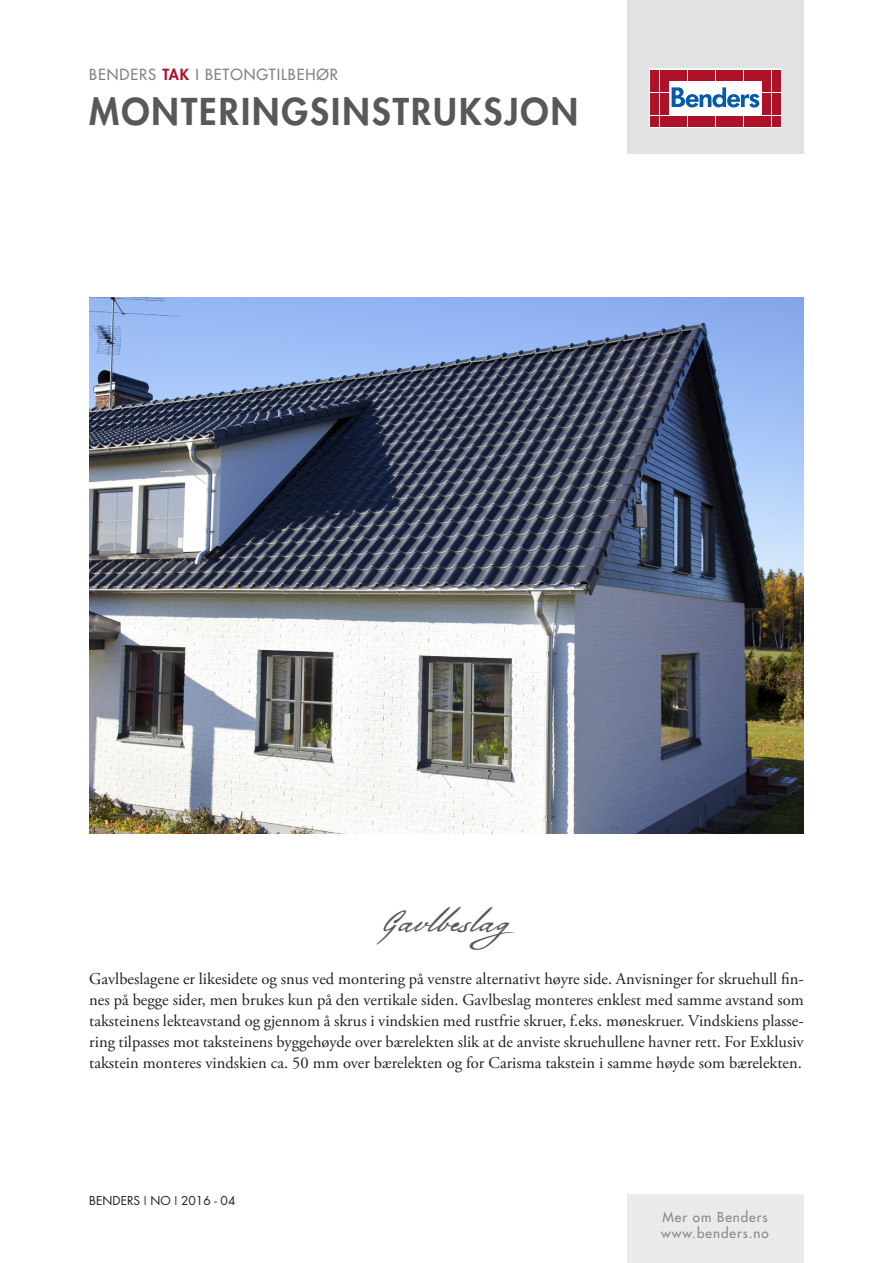
<style>
.page{position:relative;width:893px;height:1263px;background:#fff}
.page>*{position:absolute;margin:0;border:0;box-sizing:border-box;transform-origin:0 0}
.t1{font:800 36px "Futura Std";letter-spacing:.055em;color:#57585a}
.t2{font:33px "Bolivar";letter-spacing:.005em;color:#57585a}
.t3{font:16.5px/21px "Adobe Garamond Pro";color:#231f20;text-align:justify}
.t4{font:500 15px "Futura Std";letter-spacing:.06em;color:#808285}
.t5{font:500 13.5px/16.2px "Futura Std";letter-spacing:.07em;color:#87888a}
.t6{font:12px "Futura Std";color:#231f20}
.s1{font-weight:800;color:#ae1229}
.s2{color:#ae1229}
</style>
<div class="page">
<div style="left:627px;top:1195px;width:177px;height:68px;background:#e9eaea"></div>
<div style="left:627px;top:0;width:177px;height:153px;background:#e1e2e4"></div>
<svg style="left:649px;top:69px;width:132px;height:59px;background:#eac5cb"></svg>
<div style="left:651px;top:70px;width:8px;height:10px;background:#ae1229"></div>
<div style="left:660px;top:70px;width:8px;height:10px;background:#ae1229"></div>
<div style="left:651px;top:81px;width:8px;height:11px;background:#ae1229"></div>
<div style="left:660px;top:81px;width:8px;height:11px;background:#ae1229"></div>
<div style="left:651px;top:93px;width:8px;height:10px;background:#ae1229"></div>
<div style="left:660px;top:93px;width:8px;height:10px;background:#ae1229"></div>
<div style="left:651px;top:104px;width:8px;height:11px;background:#ae1229"></div>
<div style="left:660px;top:104px;width:8px;height:11px;background:#ae1229"></div>
<div style="left:651px;top:116px;width:8px;height:10px;background:#ae1229"></div>
<div style="left:660px;top:116px;width:8px;height:10px;background:#ae1229"></div>
<div style="left:669px;top:70px;width:8px;height:10px;background:#ae1229"></div>
<div style="left:679px;top:70px;width:8px;height:10px;background:#ae1229"></div>
<div style="left:688px;top:70px;width:8px;height:10px;background:#ae1229"></div>
<div style="left:697px;top:70px;width:9px;height:10px;background:#ae1229"></div>
<div style="left:707px;top:70px;width:8px;height:10px;background:#ae1229"></div>
<div style="left:716px;top:70px;width:8px;height:10px;background:#ae1229"></div>
<div style="left:725px;top:70px;width:9px;height:10px;background:#ae1229"></div>
<div style="left:735px;top:70px;width:8px;height:10px;background:#ae1229"></div>
<div style="left:744px;top:70px;width:8px;height:10px;background:#ae1229"></div>
<div style="left:753px;top:70px;width:9px;height:10px;background:#ae1229"></div>
<div style="left:669px;top:116px;width:8px;height:10px;background:#ae1229"></div>
<div style="left:679px;top:116px;width:8px;height:10px;background:#ae1229"></div>
<div style="left:688px;top:116px;width:8px;height:10px;background:#ae1229"></div>
<div style="left:697px;top:116px;width:9px;height:10px;background:#ae1229"></div>
<div style="left:707px;top:116px;width:8px;height:10px;background:#ae1229"></div>
<div style="left:716px;top:116px;width:8px;height:10px;background:#ae1229"></div>
<div style="left:725px;top:116px;width:9px;height:10px;background:#ae1229"></div>
<div style="left:735px;top:116px;width:8px;height:10px;background:#ae1229"></div>
<div style="left:744px;top:116px;width:8px;height:10px;background:#ae1229"></div>
<div style="left:753px;top:116px;width:9px;height:10px;background:#ae1229"></div>
<div style="left:763px;top:70px;width:8px;height:10px;background:#ae1229"></div>
<div style="left:772px;top:70px;width:8px;height:10px;background:#ae1229"></div>
<div style="left:763px;top:81px;width:8px;height:11px;background:#ae1229"></div>
<div style="left:772px;top:81px;width:8px;height:11px;background:#ae1229"></div>
<div style="left:763px;top:93px;width:8px;height:10px;background:#ae1229"></div>
<div style="left:772px;top:93px;width:8px;height:10px;background:#ae1229"></div>
<div style="left:763px;top:104px;width:8px;height:11px;background:#ae1229"></div>
<div style="left:772px;top:104px;width:8px;height:11px;background:#ae1229"></div>
<div style="left:763px;top:116px;width:8px;height:10px;background:#ae1229"></div>
<div style="left:772px;top:116px;width:8px;height:10px;background:#ae1229"></div>
<svg style="left:672px;top:87px;width:87px;height:21px;background:#90b6d9"></svg>
<img style="left:89px;top:298px;width:715px;height:535px">
<p class="t4" style="left:89px;top:65px;width:250px">BENDERS <span class="s1">TAK</span> I BETONGTILBEHØR</p>
<p class="t1" style="left:89px;top:89px;width:490px">MONTERINGSINSTRUKSJON</p>
<p class="t2" style="left:385px;top:901px;width:160px">Gavlbeslag</p>
<p class="t3" style="left:89px;top:968px;width:716px">Gavlbeslagene er likesidete og snus ved montering på venstre alternativt høyre side. Anvisninger for skruehull fin&shy;nes på begge sider, men brukes kun på den vertikale siden. Gavlbeslag monteres enklest med samme avstand som taksteinens lekteavstand og gjennom å skrus i vindskien med rustfrie skruer, f.eks. møneskruer. Vindskiens plasse&shy;ring tilpasses mot taksteinens byggehøyde over bærelekten slik at de anviste skruehullene havner rett. For Exklusiv takstein monteres vindskien ca. 50 mm over bærelekten og for Carisma takstein i samme høyde som bærelekten.</p>
<p class="t6" style="left:89px;top:1193px;width:148px">BENDERS <span class="s2">I</span> NO <span class="s2">I</span> 2016 - 04</p>
<p class="t5" style="left:661px;top:1209px;width:109px">Mer om Benders www.benders.no</p>
</div>
